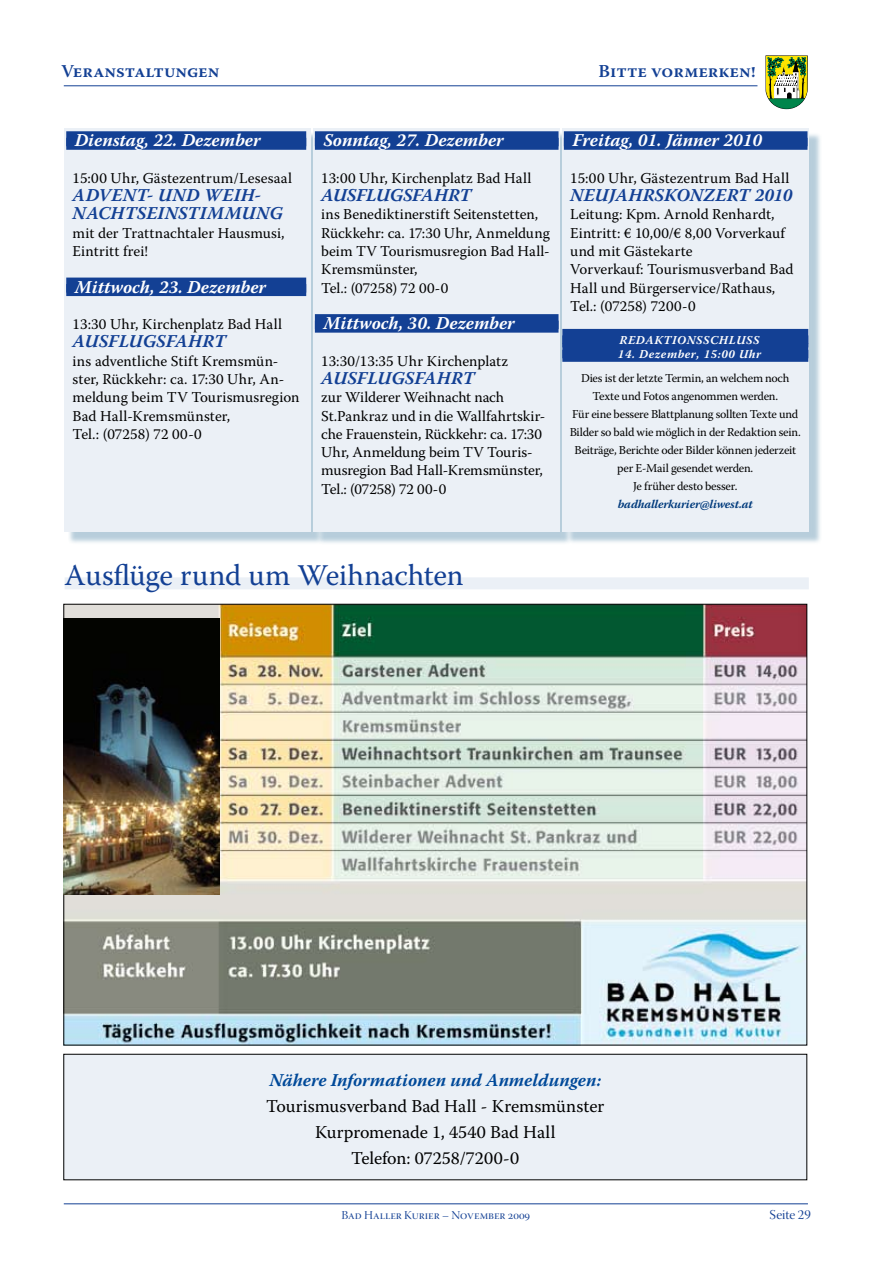
<style>
.page{position:relative;width:893px;height:1263px;background:#fff}
.page>*{position:absolute;margin:0;border:0;box-sizing:border-box;transform-origin:0 0}
.t1{font:30px "Warnock Pro";letter-spacing:-.005em;color:#134094}
.t2{font:italic 700 18px "Warnock Pro";color:#fff}
.t3{font:18px/25.8px "Warnock Pro";letter-spacing:-.005em;color:#000;text-align:center}
.t4{font:italic 700 18px/18.3px "Warnock Pro";letter-spacing:.005em;color:#134094}
.t5{font:italic 700 18px "Warnock Pro";color:#004999}
.t6{font:600 18px "Warnock Pro";color:#134094}
.t7{font:italic 700 18px "Warnock Pro";letter-spacing:-.015em;color:#134094}
.t8{font:15px/18.3px "Warnock Pro";letter-spacing:.005em;color:#000}
.t9{font:13.5px "Warnock Pro Disp";color:#134094}
.t10{font:12px/18px "Warnock Pro";letter-spacing:-.02em;color:#000;text-align:center}
.t11{font:italic 700 12px "Warnock Pro";letter-spacing:.05em;color:#fff}
.t12{font:12px "Warnock Pro Disp";color:#134094}
.t13{font:italic 700 12px "Warnock Pro";letter-spacing:-.015em;color:#003a7c}
</style>
<div class="page">
<hr style="left:64px;top:85px;width:693px;height:1px;background:#134094">
<svg style="left:765px;top:55px;width:43px;height:54px"></svg>
<hr style="left:64px;top:1203px;width:744px;height:1px;background:#134094">
<div style="left:64px;top:1054px;width:743px;height:126px;background:#ebf0f6"></div>
<div style="left:63px;top:1054px;width:744px;height:126px;border:1px solid #000"></div>
<div style="left:68px;top:132px;width:256px;height:413px;background:#4780a3;opacity:.39"></div>
<div style="left:64px;top:128px;width:246px;height:403px;background:#ebf0f6"></div>
<div style="left:317px;top:132px;width:255px;height:413px;background:#4780a3;opacity:.39"></div>
<div style="left:313px;top:128px;width:246px;height:403px;background:#ebf0f6"></div>
<div style="left:66px;top:131px;width:240px;height:15px;background:#134094"></div>
<div style="left:66px;top:138px;width:240px;height:12px;background:#134094"></div>
<div style="left:66px;top:278px;width:240px;height:15px;background:#134094"></div>
<div style="left:66px;top:284px;width:240px;height:12px;background:#134094"></div>
<div style="left:315px;top:131px;width:243px;height:15px;background:#134094"></div>
<div style="left:315px;top:138px;width:243px;height:12px;background:#134094"></div>
<div style="left:315px;top:314px;width:243px;height:15px;background:#134094"></div>
<div style="left:315px;top:321px;width:243px;height:12px;background:#134094"></div>
<img style="left:65px;top:606px;width:740px;height:437px">
<div style="left:65px;top:577px;width:744px;height:12px;background:#ebf0f6"></div>
<img style="left:64px;top:618px;width:155px;height:277px">
<div style="left:566px;top:132px;width:256px;height:412px;background:#4780a3;opacity:.39"></div>
<div style="left:562px;top:128px;width:247px;height:403px;background:#ebf0f6"></div>
<div style="left:564px;top:131px;width:243px;height:15px;background:#134094"></div>
<div style="left:564px;top:138px;width:243px;height:12px;background:#134094"></div>
<div style="left:562px;top:329px;width:246px;height:15px;background:#134094"></div>
<div style="left:562px;top:343px;width:246px;height:15px;background:#134094"></div>
<div style="left:562px;top:350px;width:246px;height:12px;background:#134094"></div>
<p class="t6" style="left:62px;top:60px;width:159px">Veranstaltungen</p>
<p class="t6" style="left:599px;top:60px;width:158px">Bitte vormerken!</p>
<p class="t2" style="left:75px;top:130px;width:187px">Dienstag, 22. Dezember</p>
<p class="t8" style="left:73px;top:169px;width:221px">15:00 Uhr, Gästezentrum/Lesesaal</p>
<p class="t4" style="left:73px;top:186px;width:212px">ADVENT- UND WEIH-<br>NACHTSEINSTIMMUNG</p>
<p class="t8" style="left:73px;top:223px;width:213px">mit der Trattnachtaler Hausmusi,<br>Eintritt frei!</p>
<p class="t2" style="left:75px;top:276px;width:193px">Mittwoch, 23. Dezember</p>
<p class="t8" style="left:73px;top:315px;width:211px">13:30 Uhr, Kirchenplatz Bad Hall</p>
<p class="t4" style="left:73px;top:332px;width:155px">AUSFLUGSFAHRT</p>
<p class="t8" style="left:73px;top:351px;width:228px">ins adventliche Stift Kremsmün&shy;ster, Rückkehr: ca. 17:30 Uhr, An&shy;meldung beim TV Tourismusregion<br>Bad Hall-Kremsmünster,<br>Tel.: (07258) 72 00-0</p>
<p class="t2" style="left:323px;top:130px;width:182px">Sonntag, 27. Dezember</p>
<p class="t8" style="left:321px;top:169px;width:212px">13:00 Uhr, Kirchenplatz Bad Hall</p>
<p class="t7" style="left:321px;top:184px;width:152px">AUSFLUGSFAHRT</p>
<p class="t8" style="left:321px;top:205px;width:230px">ins Benediktinerstift Seitenstetten,<br>Rückkehr: ca. 17:30 Uhr, Anmeldung beim TV Tourismusregion Bad Hall-<br>Kremsmünster,<br>Tel.: (07258) 72 00-0</p>
<p class="t2" style="left:323px;top:312px;width:193px">Mittwoch, 30. Dezember</p>
<p class="t8" style="left:321px;top:351px;width:188px">13:30/13:35 Uhr Kirchenplatz</p>
<p class="t4" style="left:321px;top:369px;width:155px">AUSFLUGSFAHRT</p>
<p class="t8" style="left:321px;top:388px;width:226px">zur Wilderer Weihnacht nach<br>St.Pankraz und in die Wallfahrtskir&shy;che Frauenstein, Rückkehr: ca. 17:30<br>Uhr, Anmeldung beim TV Touris&shy;musregion Bad Hall-Kremsmünster,<br>Tel.: (07258) 72 00-0</p>
<p class="t2" style="left:572px;top:130px;width:191px">Freitag, 01. Jänner 2010</p>
<p class="t8" style="left:570px;top:169px;width:221px">15:00 Uhr, Gästezentrum Bad Hall</p>
<p class="t4" style="left:570px;top:186px;width:224px">NEUJAHRSKONZERT 2010</p>
<p class="t8" style="left:570px;top:205px;width:225px">Leitung: Kpm. Arnold Renhardt,<br>Eintritt: € 10,00/€ 8,00 Vorverkauf und mit Gästekarte<br>Vorverkauf: Tourismusverband Bad<br>Hall und Bürgerservice/Rathaus,<br>Tel.: (07258) 7200-0</p>
<p class="t11" style="left:620px;top:333px;width:141px">REDAKTIONSSCHLUSS</p>
<p class="t11" style="left:618px;top:347px;width:145px">14. Dezember, 15:00 Uhr</p>
<p class="t10" style="left:570px;top:369px;width:233px">Dies ist der letzte Termin, an welchem noch Texte und Fotos angenommen werden.<br>Für eine bessere Blattplanung sollten Texte und Bilder so bald wie möglich in der Redaktion sein.<br>Beiträge, Berichte oder Bilder können jederzeit per E-Mail gesendet werden.<br>Je früher desto besser.</p>
<p class="t13" style="left:618px;top:497px;width:136px">badhallerkurier@liwest.at</p>
<h1 class="t1" style="left:65px;top:557px;width:400px">Ausflüge rund um Weihnachten</h1>
<p class="t5" style="left:269px;top:1069px;width:333px">Nähere Informationen und Anmeldungen:</p>
<p class="t3" style="left:266px;top:1093px;width:340px">Tourismusverband Bad Hall - Kremsmünster<br>Kurpromenade 1, 4540 Bad Hall<br>Telefon: 07258/7200-0</p>
<p class="t12" style="left:342px;top:1208px;width:190px">Bad Haller Kurier – November 2009</p>
<p class="t9" style="left:770px;top:1207px;width:43px">Seite 29</p>
</div>
